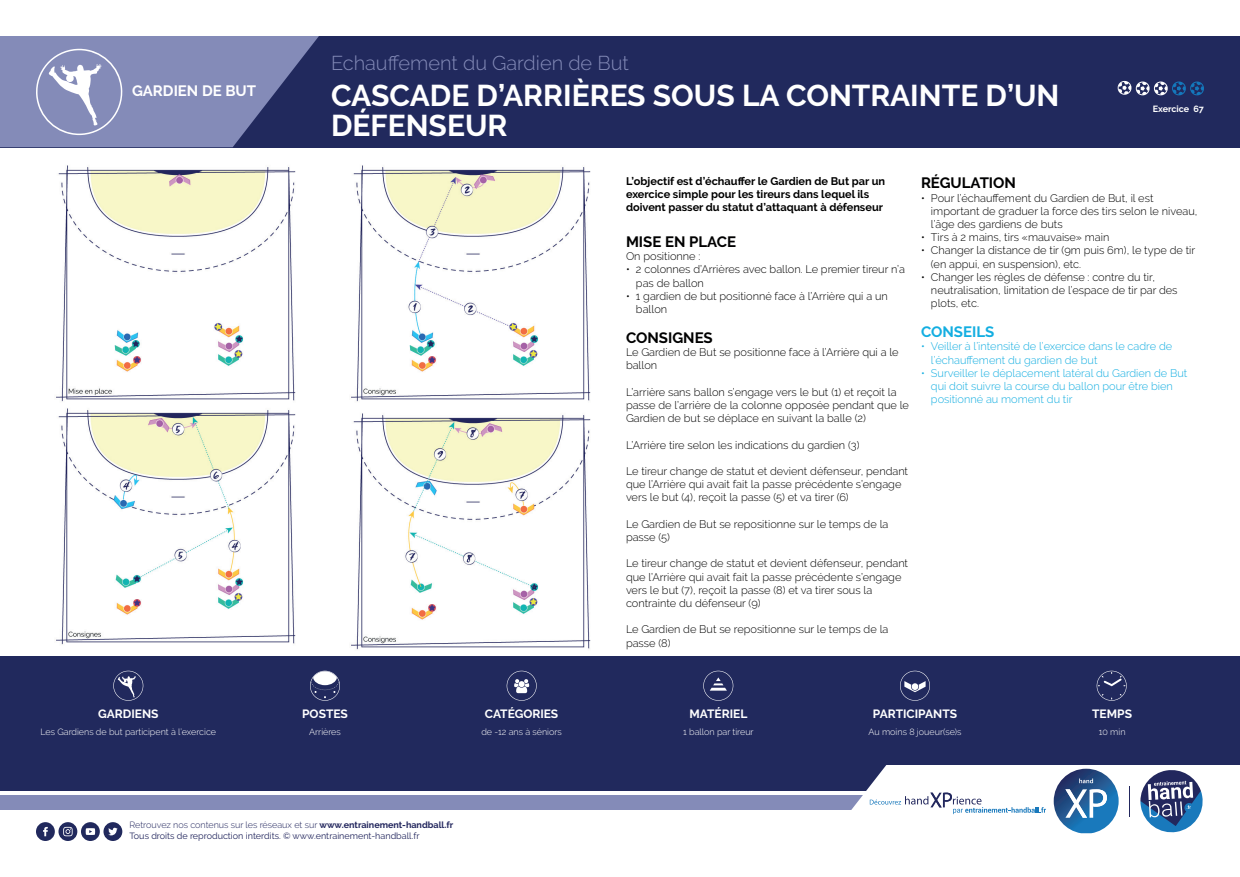
<style>
.page{position:relative;width:1240px;height:877px;background:#fff}
.page>*{position:absolute;margin:0;border:0;box-sizing:border-box;transform-origin:0 0}
.t1{font:700 30px/30px "Raleway";color:#fff}
.t2{font:300 20px "Raleway";color:#848bb8}
.t3{font:700 15px "Raleway";color:#000001}
.t4{font:700 15px "Raleway";color:#fff}
.t5{font:700 15px "Raleway";color:#13aee1}
.t6{font:700 12px "Raleway";color:#fff}
.t7{font:300 11px/13.2px "Raleway";color:#000001}
.t8{font:300 11px/13.2px "Raleway";color:#13aee1}
.t9{font:700 11px/13.2px "Raleway";color:#000001}
.t10{font:9px/11px "Raleway";color:#22265d}
.t11{font:300 9px "Raleway";color:#fff}
.t12{font:700 9px "Raleway";color:#fff}
.s1{font-weight:300}
.s2{font-weight:700}
</style>
<div class="page">
<div style="left:0;top:795px;width:1240px;height:15px;background:#848bb8"></div>
<div style="left:0;top:656px;width:1240px;height:135px;background:#21295d"></div>
<div style="left:81px;top:822px;width:19px;height:19px;background:#21295d;border-radius:50%"></div>
<svg style="left:86px;top:828px;width:9px;height:7px"></svg>
<div style="left:103px;top:822px;width:19px;height:19px;background:#21295d;border-radius:50%"></div>
<svg style="left:108px;top:828px;width:10px;height:7px"></svg>
<div style="left:36px;top:822px;width:19px;height:19px;background:#21295d;border-radius:50%"></div>
<svg style="left:43px;top:826px;width:5px;height:10px"></svg>
<svg style="left:58px;top:822px;width:19px;height:19px"></svg>
<svg style="left:63px;top:827px;width:10px;height:9px"></svg>
<div style="left:0;top:36px;width:1240px;height:111px;background:#21295d"></div>
<svg style="left:703px;top:671px;width:31px;height:30px"></svg>
<svg style="left:900px;top:671px;width:30px;height:30px"></svg>
<div style="left:912px;top:683px;width:6px;height:7px;background:#fff;border-radius:50%"></div>
<svg style="left:310px;top:671px;width:30px;height:30px"></svg>
<svg style="left:506px;top:671px;width:31px;height:30px"></svg>
<svg style="left:113px;top:671px;width:31px;height:30px"></svg>
<svg style="left:1096px;top:671px;width:31px;height:30px"></svg>
<svg style="left:1118px;top:81px;width:86px;height:14px"></svg>
<svg style="left:0;top:36px;width:319px;height:111px;background:#7b81ae"></svg>
<img style="left:56px;top:165px;width:240px;height:237px">
<img style="left:351px;top:165px;width:240px;height:237px">
<div style="left:851px;top:765px;width:389px;height:69px;background:#fff"></div>
<svg style="left:1140px;top:768px;width:65px;height:66px"></svg>
<svg style="left:1054px;top:769px;width:65px;height:64px"></svg>
<hr style="left:1130px;top:786px;width:1px;height:31px;background:#22275d">
<svg style="left:870px;top:793px;width:176px;height:21px"></svg>
<img style="left:351px;top:413px;width:240px;height:237px">
<img style="left:56px;top:408px;width:240px;height:237px">
<h2 class="t2" style="left:331px;top:52px;width:299px">Echauffement du Gardien de But</h2>
<h3 class="t4" style="left:132px;top:82px;width:126px">GARDIEN DE BUT</h3>
<h1 class="t1" style="left:331px;top:80px;width:730px">CASCADE D’ARRIÈRES SOUS LA CONTRAINTE D’UN<br>DÉFENSEUR</h1>
<p class="t12" style="left:1153px;top:104px;width:53px">Exercice 67</p>
<p class="t9" style="left:626px;top:174px;width:261px">L’objectif est d’échauffer le Gardien de But par un exercice simple pour les tireurs dans lequel ils doivent passer du statut d’attaquant à défenseur</p>
<h3 class="t3" style="left:626px;top:233px;width:112px">MISE EN PLACE</h3>
<p class="t7" style="left:626px;top:250px;width:76px">On positionne :</p>
<p class="t7" style="left:636px;top:263px;width:271px;text-indent:-10px">• 2 colonnes d’Arrières avec ballon. Le premier tireur n’a pas de ballon</p>
<p class="t7" style="left:636px;top:289px;width:253px;text-indent:-10px">• 1 gardien de but positionné face à l’Arrière qui a un ballon</p>
<h3 class="t3" style="left:626px;top:329px;width:88px">CONSIGNES</h3>
<p class="t7" style="left:626px;top:346px;width:274px">Le Gardien de But se positionne face à l’Arrière qui a le ballon</p>
<p class="t7" style="left:626px;top:385px;width:285px">L’arrière sans ballon s’engage vers le but (1) et reçoit la passe de l’arrière de la colonne opposée pendant que le<br>Gardien de but se déplace en suivant la balle (2)</p>
<p class="t7" style="left:626px;top:438px;width:235px">L’Arrière tire selon les indications du gardien (3)</p>
<p class="t7" style="left:626px;top:464px;width:284px">Le tireur change de statut et devient défenseur, pendant que l’Arrière qui avait fait la passe précédente s’engage vers le but (4), reçoit la passe (5) et va tirer (6)</p>
<p class="t7" style="left:626px;top:517px;width:264px">Le Gardien de But se repositionne sur le temps de la passe (5)</p>
<p class="t7" style="left:626px;top:557px;width:284px">Le tireur change de statut et devient défenseur, pendant que l’Arrière qui avait fait la passe précédente s’engage vers le but (7), reçoit la passe (8) et va tirer sous la contrainte du défenseur (9)</p>
<p class="t7" style="left:626px;top:623px;width:264px">Le Gardien de But se repositionne sur le temps de la passe (8)</p>
<h3 class="t3" style="left:921px;top:175px;width:97px">RÉGULATION</h3>
<p class="t7" style="left:931px;top:191px;width:268px;text-indent:-10px">• Pour l’échauffement du Gardien de But, il est important de graduer la force des tirs selon le niveau, l’âge des gardiens de buts</p>
<p class="t7" style="left:921px;top:231px;width:190px">• Tirs à 2 mains, tirs «mauvaise» main</p>
<p class="t7" style="left:931px;top:244px;width:266px;text-indent:-10px">• Changer la distance de tir (9m puis 6m), le type de tir (en appui, en suspension), etc.</p>
<p class="t7" style="left:931px;top:270px;width:248px;text-indent:-10px">• Changer les règles de défense : contre du tir, neutralisation, limitation de l’espace de tir par des plots, etc.</p>
<h3 class="t5" style="left:921px;top:323px;width:75px">CONSEILS</h3>
<p class="t8" style="left:931px;top:340px;width:243px;text-indent:-10px">• Veiller à l’intensité de l’exercice dans le cadre de l’échauffement du gardien de but</p>
<p class="t8" style="left:931px;top:366px;width:258px;text-indent:-10px">• Surveiller le déplacement latéral du Gardien de But qui doit suivre la course du ballon pour être bien positionné au moment du tir</p>
<p class="t6" style="left:98px;top:707px;width:62px">GARDIENS</p>
<p class="t6" style="left:302px;top:707px;width:47px">POSTES</p>
<p class="t6" style="left:485px;top:707px;width:75px">CATÉGORIES</p>
<p class="t6" style="left:690px;top:707px;width:59px">MATÉRIEL</p>
<p class="t6" style="left:873px;top:707px;width:86px">PARTICIPANTS</p>
<p class="t6" style="left:1092px;top:707px;width:41px">TEMPS</p>
<p class="t11" style="left:40px;top:726px;width:177px">Les Gardiens de but participent à l’exercice</p>
<p class="t11" style="left:309px;top:726px;width:33px">Arrières</p>
<p class="t11" style="left:481px;top:726px;width:82px">de -12 ans à séniors</p>
<p class="t11" style="left:683px;top:726px;width:72px">1 ballon par tireur</p>
<p class="t11" style="left:869px;top:726px;width:94px">Au moins 8 joueur(se)s</p>
<p class="t11" style="left:1099px;top:726px;width:28px">10 min</p>
<p class="t10" style="left:130px;top:820px;width:325px"><span class="s1">Retrouvez nos contenus sur les réseaux et sur</span> <span class="s2">www.entrainement-handball.fr<br></span>Tous droits de reproduction interdits. © www.entrainement-handball.fr</p>
</div>
